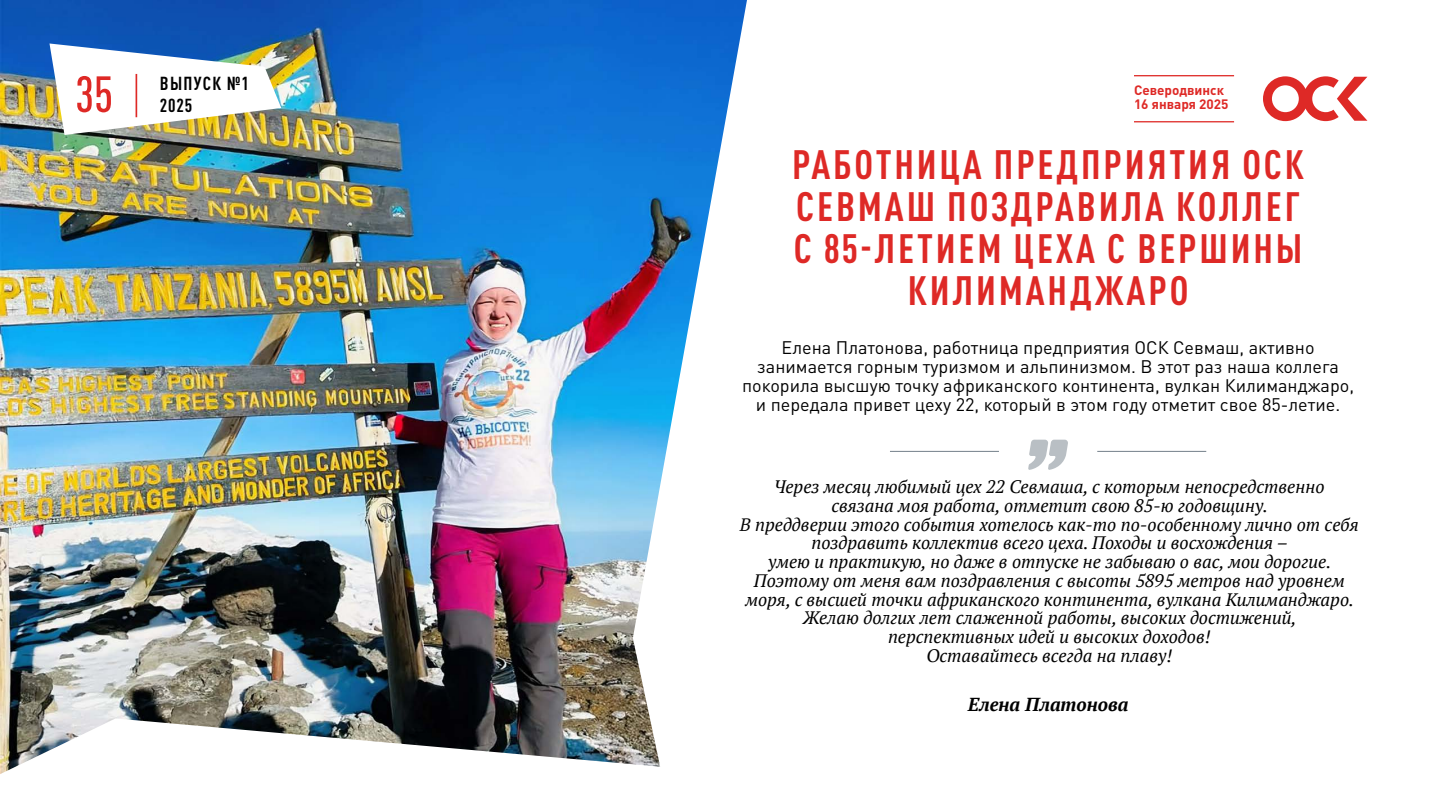
<style>
.page{position:relative;width:1440px;height:810px;background:#fff}
.page>*{position:absolute;margin:0;border:0;box-sizing:border-box;transform-origin:0 0}
.t1{font:500 condensed 50.1px "DIN Pro";color:#de2926}
.t2{font:700 condensed 40.5px/42px "DIN Pro";letter-spacing:.07em;color:#de2926;text-align:center}
.t3{font:italic 700 18.75px "PT Serif";color:#000}
.t4{font:700 condensed 18.6px "DIN Pro";letter-spacing:.065em;color:#000}
.t5{font:italic 18px/18.8px "PT Serif";color:#000;text-align:center}
.t6{font:18px/18.8px "DIN Pro";color:#000;text-align:center}
.t7{font:700 13.5px/13.5px "DIN Pro";color:#de2926}
</style>
<div class="page">
<img style="left:0;top:0;width:747px;height:718px">
<img style="left:50px;top:44px;width:231px;height:91px">
<svg style="left:1263px;top:76px;width:104px;height:45px"></svg>
<hr style="left:136px;top:74px;width:1px;height:43px;background:#de2926">
<img style="left:0;top:718px;width:660px;height:56px">
<hr style="left:1134px;top:121px;width:100px;height:1px;background:#de2926">
<hr style="left:1134px;top:75px;width:100px;height:1px;background:#de2926">
<svg style="left:1028px;top:440px;width:40px;height:30px"></svg>
<hr style="left:890px;top:451px;width:109px;height:1px;background:#73808a">
<hr style="left:1097px;top:451px;width:109px;height:1px;background:#73808a">
<h1 class="t1" style="left:75px;top:57px;width:40px">35</h1>
<p class="t4" style="left:160px;top:69px;width:91px">ВЫПУСК №1</p>
<p class="t4" style="left:160px;top:91px;width:34px">2025</p>
<p class="t7" style="left:1134px;top:83px;width:96px">Северодвинск<br>16 января 2025</p>
<h2 class="t2" style="left:792px;top:140px;width:514px">РАБОТНИЦА ПРЕДПРИЯТИЯ ОСК<br>СЕВМАШ ПОЗДРАВИЛА КОЛЛЕГ<br>С 85-ЛЕТИЕМ ЦЕХА С ВЕРШИНЫ<br>КИЛИМАНДЖАРО</h2>
<p class="t6" style="left:742px;top:338px;width:614px">Елена Платонова, работница предприятия ОСК Севмаш, активно занимается горным туризмом и альпинизмом. В этот раз наша коллега покорила высшую точку африканского континента, вулкан Килиманджаро, и передала привет цеху 22, который в этом году отметит свое 85-летие.</p>
<p class="t5" style="left:740px;top:477px;width:620px">Через месяц любимый цех 22 Севмаша, с которым непосредственно<br>связана моя работа, отметит свою 85-ю годовщину.<br>В преддверии этого события хотелось как-то по-особенному лично от себя поздравить коллектив всего цеха. Походы и восхождения –<br>умею и практикую, но даже в отпуске не забываю о вас, мои дорогие.<br>Поэтому от меня вам поздравления с высоты 5895 метров над уровнем моря, с высшей точки африканского континента, вулкана Килиманджаро.<br>Желаю долгих лет слаженной работы, высоких достижений, перспективных идей и высоких доходов!<br>Оставайтесь всегда на плаву!</p>
<p class="t3" style="left:968px;top:692px;width:162px">Елена Платонова</p>
</div>
